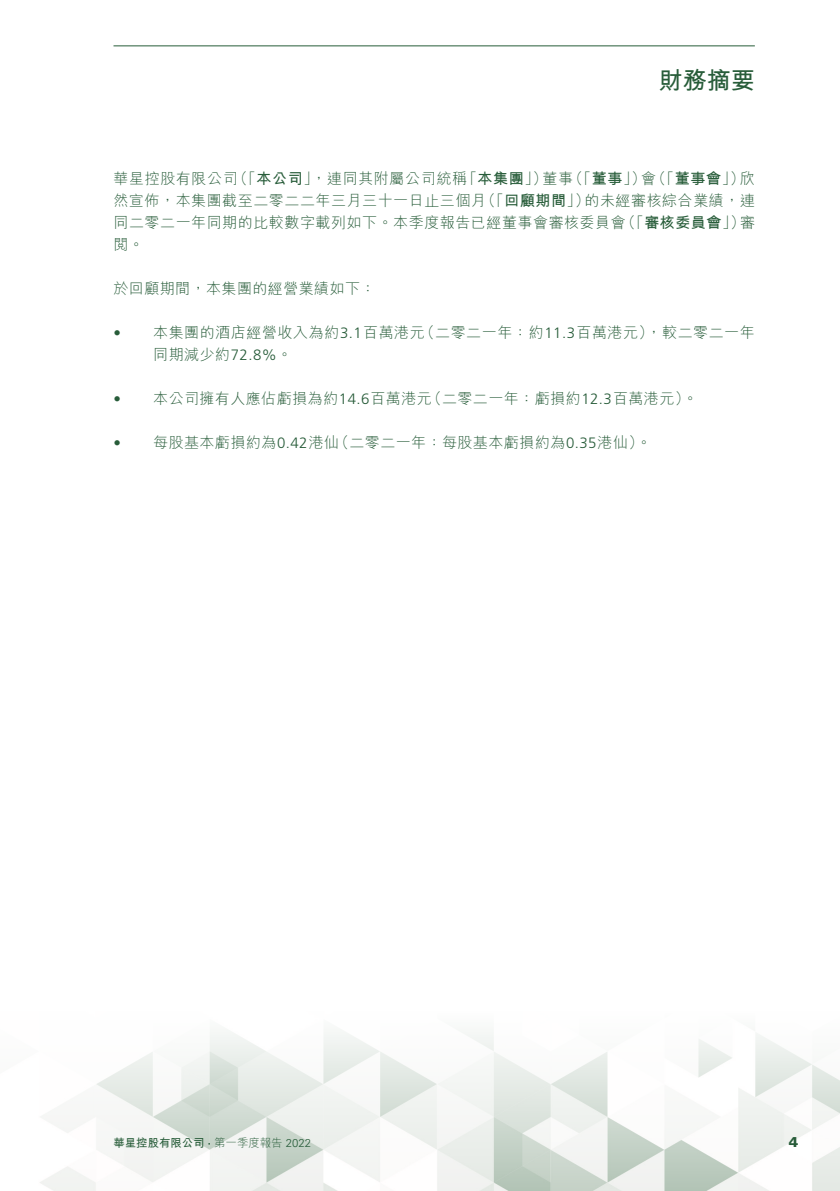
<style>
.page{position:relative;width:840px;height:1191px;background:#fff}
.page>*{position:absolute;margin:0;border:0;box-sizing:border-box;transform-origin:0 0}
.t1{font:700 24px "M Hei HK";color:#275c39}
.t2{font:300 15px/22px "M Hei HK";letter-spacing:.035em;color:#275c39}
.t3{font:700 15px "M Hei HK";letter-spacing:.035em;color:#275c39}
.t4{font:300 15px "Frutiger LT Std";color:#275c39}
.t5{font:900 14.2px "Univers LT Std";color:#275c39}
.t6{font:700 11.4px "M Hei HK";color:#275c39}
.s1{font-weight:700}
.s2{font-weight:300}
.s3{font-family:"Frutiger LT Std"}
.s4{font-family:"Univers LT Std"}
.s5{font-family:"Univers LT Std";font-weight:300}
</style>
<div class="page">
<img style="left:40px;top:1033px;width:799px;height:158px">
<hr style="left:113px;top:45px;width:641px;height:1px;background:#275c39">
<h1 class="t1" style="left:658px;top:63px;width:97px">財務摘要</h1>
<p class="t2" style="left:568px;top:167px;width:178px">（「<span class="s1">董事</span>」）（「<span class="s1">董事會</span>」）</p>
<p class="t2" style="left:233px;top:167px;width:235px">（「<span class="s1">本公司</span>，」連同其附屬公司統稱</p>
<p class="t2" style="left:462px;top:167px;width:87px">「<span class="s1">本集團</span>」）</p>
<p class="t2" style="left:640px;top:167px;width:16px">會</p>
<p class="t2" style="left:739px;top:167px;width:16px">欣</p>
<p class="t2" style="left:113px;top:167px;width:126px">華星控股有限公司</p>
<p class="t2" style="left:542px;top:167px;width:32px">董事</p>
<p class="t2" style="left:480px;top:189px;width:110px">（「<span class="s1">回顧期間</span>」）</p>
<p class="t2" style="left:584px;top:189px;width:172px">的未經審核綜合業績，連</p>
<p class="t2" style="left:113px;top:189px;width:374px">然宣佈，本集團截至二零二二年三月三十一日止三個月</p>
<p class="t3" style="left:620px;top:211px;width:126px"><span class="s2">（「</span>審核委員會<span class="s2">」）</span></p>
<p class="t2" style="left:113px;top:211px;width:513px">同二零二一年同期的比較數字載列如下。本季度報告已經董事會審核委員會閱。</p>
<p class="t2" style="left:113px;top:277px;width:263px">於回顧期間，本集團的經營業績如下：</p>
<p class="t2" style="left:419px;top:321px;width:336px">（二零二一年：約<span class="s3">11.3</span>百萬港元，）較二零二一年</p>
<p class="t2" style="left:739px;top:211px;width:16px">審</p>
<p class="t2" style="left:153px;top:321px;width:273px">本集團的酒店經營收入為約<span class="s3">3.1</span>百萬港元</p>
<p class="t4" style="left:113px;top:324px;width:9px">•</p>
<p class="t4" style="left:113px;top:390px;width:9px">•</p>
<p class="t4" style="left:113px;top:434px;width:9px">•</p>
<p class="t2" style="left:153px;top:343px;width:140px">同期減少約<span class="s3">72.8%</span>。</p>
<p class="t2" style="left:153px;top:387px;width:280px">本公司擁有人應佔虧損為約<span class="s3">14.6</span>百萬港元</p>
<p class="t2" style="left:426px;top:387px;width:272px">（二零二一年：虧損約<span class="s3">12.3</span>百萬港元。(</p>
<p class="t2" style="left:334px;top:431px;width:319px">（二零二一年：每股基本虧損約為<span class="s3">0.35</span>港仙。(</p>
<p class="t2" style="left:153px;top:431px;width:187px">每股基本虧損約為<span class="s3">0.42</span>港仙</p>
<p class="t6" style="left:113px;top:1134px;width:199px">華星控股有限公司 <span class="s4">·</span> <span class="s2">第一季度報告</span> <span class="s5">2022</span></p>
<p class="t5" style="left:788px;top:1133px;width:11px">4</p>
</div>
